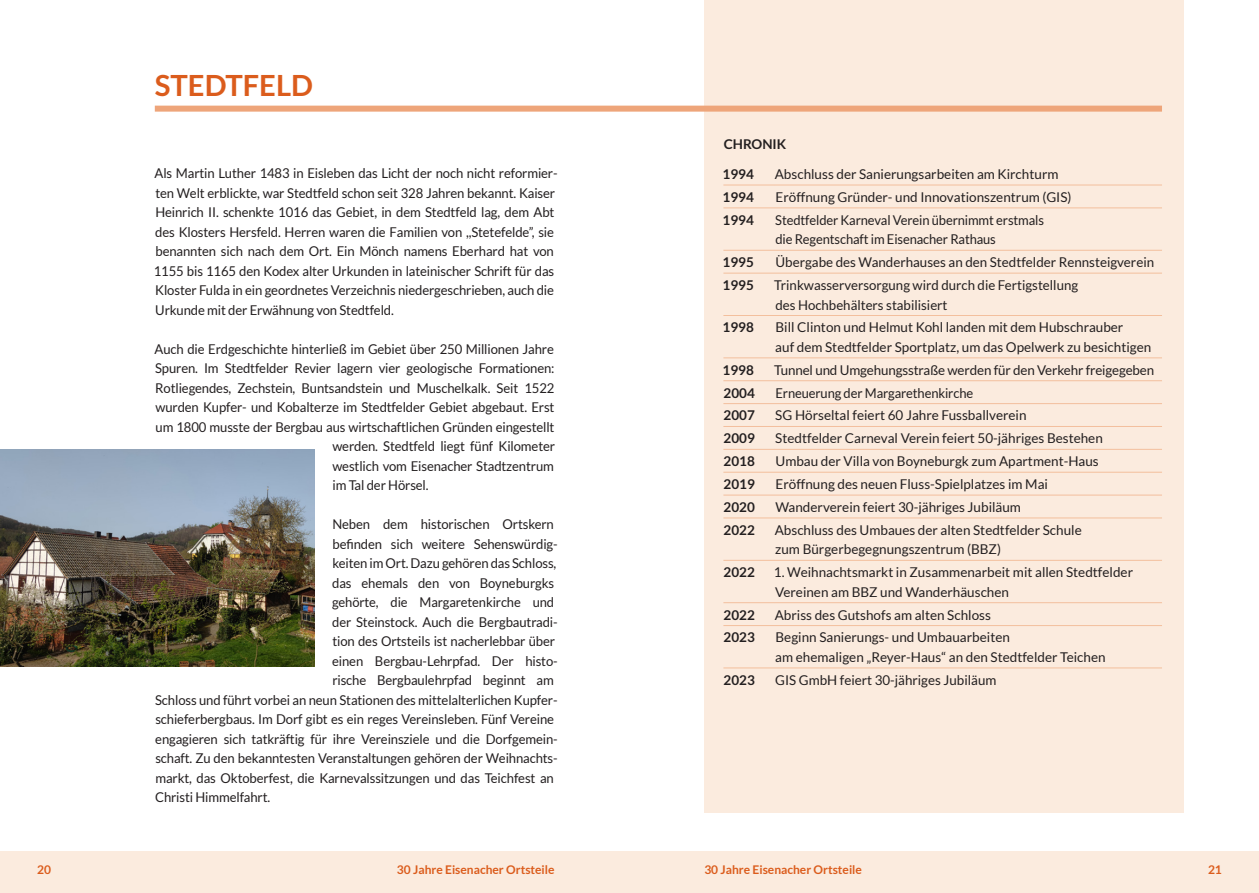
<style>
.page{position:relative;width:1259px;height:893px;background:#fff}
.page>*{position:absolute;margin:0;border:0;box-sizing:border-box;transform-origin:0 0}
.t1{font:700 29.25px "Lato";color:#db5c1c}
.t2{font:13.5px/19.5px "Lato";letter-spacing:-.01em;color:#231f20}
.t3{font:13.5px/19.5px "Lato";letter-spacing:-.01em;color:#231f20;scale:.96 1}
.t4{font:700 13.5px/29.5px "Lato";color:#231f20}
.t5{font:700 12px "Lato";color:#db5c1c}
</style>
<div class="page">
<div style="left:0;top:851px;width:1259px;height:42px;background:#fbebde"></div>
<div style="left:704px;top:0;width:480px;height:812px;background:#fbebde"></div>
<img style="left:0;top:450px;width:315px;height:216px">
<hr style="left:723px;top:185px;width:52px;height:1px;background:#f3bf9d">
<hr style="left:775px;top:185px;width:387px;height:1px;background:#f3bf9d">
<hr style="left:723px;top:207px;width:52px;height:1px;background:#f3bf9d">
<hr style="left:775px;top:207px;width:387px;height:1px;background:#f3bf9d">
<hr style="left:723px;top:250px;width:52px;height:1px;background:#f3bf9d">
<hr style="left:775px;top:250px;width:387px;height:1px;background:#f3bf9d">
<hr style="left:723px;top:273px;width:52px;height:1px;background:#f3bf9d">
<hr style="left:775px;top:273px;width:387px;height:1px;background:#f3bf9d">
<hr style="left:723px;top:315px;width:52px;height:1px;background:#f3bf9d">
<hr style="left:775px;top:315px;width:387px;height:1px;background:#f3bf9d">
<hr style="left:723px;top:357px;width:52px;height:1px;background:#f3bf9d">
<hr style="left:775px;top:357px;width:387px;height:1px;background:#f3bf9d">
<hr style="left:723px;top:380px;width:52px;height:1px;background:#f3bf9d">
<hr style="left:775px;top:380px;width:387px;height:1px;background:#f3bf9d">
<hr style="left:723px;top:403px;width:52px;height:1px;background:#f3bf9d">
<hr style="left:775px;top:403px;width:387px;height:1px;background:#f3bf9d">
<hr style="left:723px;top:426px;width:52px;height:1px;background:#f3bf9d">
<hr style="left:775px;top:426px;width:387px;height:1px;background:#f3bf9d">
<hr style="left:723px;top:449px;width:52px;height:1px;background:#f3bf9d">
<hr style="left:775px;top:449px;width:387px;height:1px;background:#f3bf9d">
<hr style="left:723px;top:472px;width:52px;height:1px;background:#f3bf9d">
<hr style="left:775px;top:472px;width:387px;height:1px;background:#f3bf9d">
<hr style="left:723px;top:495px;width:52px;height:1px;background:#f3bf9d">
<hr style="left:775px;top:495px;width:387px;height:1px;background:#f3bf9d">
<hr style="left:723px;top:518px;width:52px;height:1px;background:#f3bf9d">
<hr style="left:775px;top:518px;width:387px;height:1px;background:#f3bf9d">
<hr style="left:723px;top:560px;width:52px;height:1px;background:#f3bf9d">
<hr style="left:775px;top:560px;width:387px;height:1px;background:#f3bf9d">
<hr style="left:723px;top:602px;width:52px;height:1px;background:#f3bf9d">
<hr style="left:775px;top:602px;width:387px;height:1px;background:#f3bf9d">
<hr style="left:723px;top:625px;width:52px;height:1px;background:#f3bf9d">
<hr style="left:775px;top:625px;width:387px;height:1px;background:#f3bf9d">
<hr style="left:723px;top:668px;width:52px;height:1px;background:#f3bf9d">
<hr style="left:775px;top:668px;width:387px;height:1px;background:#f3bf9d">
<div style="left:155px;top:106px;width:1007px;height:6px;background:#eea57a"></div>
<h1 class="t1" style="left:155px;top:69px;width:160px">STEDTFELD</h1>
<p class="t2" style="left:154px;top:164px;width:405px">Als Martin Luther 1483 in Eisleben das Licht der noch nicht reformier&shy;ten Welt erblickte, war Stedtfeld schon seit 328 Jahren bekannt. Kaiser Heinrich II. schenkte 1016 das Gebiet, in dem Stedtfeld lag, dem Abt des Klosters Hersfeld. Herren waren die Familien von ,,Stetefelde”, sie benannten sich nach dem Ort. Ein Mönch namens Eberhard hat von 1155 bis 1165 den Kodex alter Urkunden in lateinischer Schrift für das Kloster Fulda in ein geordnetes Verzeichnis niedergeschrieben, auch die Urkunde mit der Erwähnung von Stedtfeld.</p>
<p class="t2" style="left:155px;top:339px;width:401px">Auch die Erdgeschichte hinterließ im Gebiet über 250 Millionen Jahre</p>
<p class="t2" style="left:155px;top:359px;width:401px">Spuren. Im Stedtfelder Revier lagern vier geologische Formationen:</p>
<p class="t2" style="left:155px;top:378px;width:400px">Rotliegendes, Zechstein, Buntsandstein und Muschelkalk. Seit 1522</p>
<p class="t2" style="left:155px;top:398px;width:400px">wurden Kupfer- und Kobalterze im Stedtfelder Gebiet abgebaut. Erst</p>
<p class="t2" style="left:156px;top:417px;width:400px">um 1800 musste der Bergbau aus wirtschaftlichen Gründen eingestellt</p>
<p class="t2" style="left:332px;top:437px;width:224px">werden. Stedtfeld liegt fünf Kilometer</p>
<p class="t2" style="left:332px;top:456px;width:223px">westlich vom Eisenacher Stadtzentrum</p>
<p class="t2" style="left:332px;top:476px;width:98px">im Tal der Hörsel.</p>
<p class="t2" style="left:332px;top:515px;width:223px">Neben dem historischen Ortskern</p>
<p class="t2" style="left:332px;top:534px;width:227px">befinden sich weitere Sehenswürdig-</p>
<p class="t2" style="left:332px;top:554px;width:225px">keiten im Ort. Dazu gehören das Schloss,</p>
<p class="t2" style="left:332px;top:573px;width:223px">das ehemals den von Boyneburgks</p>
<p class="t3" style="left:332px;top:593px;width:233px">gehörte, die Margaretenkirche und</p>
<p class="t3" style="left:332px;top:612px;width:236px">der Steinstock. Auch die Bergbautradi-</p>
<p class="t2" style="left:332px;top:632px;width:224px">tion des Ortsteils ist nacherlebbar über</p>
<p class="t2" style="left:332px;top:651px;width:227px">einen Bergbau-Lehrpfad. Der histo-</p>
<p class="t2" style="left:332px;top:671px;width:223px">rische Bergbaulehrpfad beginnt am</p>
<p class="t2" style="left:155px;top:690px;width:404px">Schloss und führt vorbei an neun Stationen des mittelalterlichen Kupfer-</p>
<p class="t2" style="left:155px;top:710px;width:400px">schieferbergbaus. Im Dorf gibt es ein reges Vereinsleben. Fünf Vereine</p>
<p class="t2" style="left:155px;top:729px;width:404px">engagieren sich tatkräftig für ihre Vereinsziele und die Dorfgemein-</p>
<p class="t2" style="left:155px;top:749px;width:404px">schaft. Zu den bekanntesten Veranstaltungen gehören der Weihnachts-</p>
<p class="t2" style="left:155px;top:768px;width:400px">markt, das Oktoberfest, die Karnevalssitzungen und das Teichfest an</p>
<p class="t2" style="left:155px;top:788px;width:117px">Christi Himmelfahrt.</p>
<p class="t4" style="left:722px;top:129px;width:65px">CHRONIK<br>1994</p>
<p class="t2" style="left:775px;top:164px;width:285px">Abschluss der Sanierungsarbeiten am Kirchturm</p>
<p class="t4" style="left:722px;top:182px;width:33px">1994</p>
<p class="t2" style="left:775px;top:187px;width:297px">Eröffnung Gründer- und Innovationszentrum (GIS)</p>
<p class="t4" style="left:722px;top:205px;width:33px">1994</p>
<p class="t3" style="left:775px;top:210px;width:281px">Stedtfelder Karneval Verein übernimmt erstmals die Regentschaft im Eisenacher Rathaus</p>
<p class="t4" style="left:722px;top:247px;width:33px">1995</p>
<p class="t2" style="left:775px;top:252px;width:380px">Übergabe des Wanderhauses an den Stedtfelder Rennsteigverein</p>
<p class="t4" style="left:722px;top:270px;width:33px">1995</p>
<p class="t2" style="left:774px;top:275px;width:305px">Trinkwasserversorgung wird durch die Fertigstellung des Hochbehälters stabilisiert</p>
<p class="t4" style="left:722px;top:312px;width:33px">1998</p>
<p class="t2" style="left:775px;top:318px;width:377px">Bill Clinton und Helmut Kohl landen mit dem Hubschrauber<br>auf dem Stedtfelder Sportplatz, um das Opelwerk zu besichtigen</p>
<p class="t4" style="left:722px;top:355px;width:33px">1998</p>
<p class="t2" style="left:774px;top:360px;width:381px">Tunnel und Umgehungsstraße werden für den Verkehr freigegeben</p>
<p class="t4" style="left:723px;top:378px;width:33px">2004</p>
<p class="t3" style="left:775px;top:383px;width:207px">Erneuerung der Margarethenkirche</p>
<p class="t4" style="left:723px;top:401px;width:33px">2007</p>
<p class="t2" style="left:775px;top:406px;width:253px">SG Hörseltal feiert 60 Jahre Fussballverein</p>
<p class="t4" style="left:723px;top:423px;width:33px">2009</p>
<p class="t2" style="left:775px;top:429px;width:329px">Stedtfelder Carneval Verein feiert 50-jähriges Bestehen</p>
<p class="t4" style="left:723px;top:446px;width:33px">2018</p>
<p class="t2" style="left:775px;top:451px;width:325px">Umbau der Villa von Boyneburgk zum Apartment-Haus</p>
<p class="t4" style="left:723px;top:469px;width:33px">2019</p>
<p class="t2" style="left:775px;top:474px;width:274px">Eröffnung des neuen Fluss-Spielplatzes im Mai</p>
<p class="t4" style="left:723px;top:492px;width:33px">2020</p>
<p class="t2" style="left:775px;top:497px;width:247px">Wanderverein feiert 30-jähriges Jubiläum</p>
<p class="t4" style="left:723px;top:515px;width:33px">2022</p>
<p class="t2" style="left:775px;top:520px;width:308px">Abschluss des Umbaues der alten Stedtfelder Schule zum Bürgerbegegnungszentrum (BBZ)</p>
<p class="t4" style="left:723px;top:557px;width:33px">2022</p>
<p class="t2" style="left:774px;top:562px;width:361px">1. Weihnachtsmarkt in Zusammenarbeit mit allen Stedtfelder<br>Vereinen am BBZ und Wanderhäuschen</p>
<p class="t4" style="left:723px;top:600px;width:33px">2022</p>
<p class="t2" style="left:775px;top:605px;width:218px">Abriss des Gutshofs am alten Schloss</p>
<p class="t4" style="left:723px;top:622px;width:33px">2023</p>
<p class="t2" style="left:775px;top:628px;width:332px">Beginn Sanierungs- und Umbauarbeiten<br>am ehemaligen „Reyer-Haus“ an den Stedtfelder Teichen</p>
<p class="t4" style="left:723px;top:665px;width:33px">2023</p>
<p class="t2" style="left:775px;top:670px;width:223px">GIS GmbH feiert 30-jähriges Jubiläum</p>
<p class="t5" style="left:37px;top:862px;width:15px">20</p>
<p class="t5" style="left:397px;top:862px;width:159px">30 Jahre Eisenacher Ortsteile</p>
<p class="t5" style="left:704px;top:862px;width:159px">30 Jahre Eisenacher Ortsteile</p>
<p class="t5" style="left:1208px;top:862px;width:15px">21</p>
</div>
